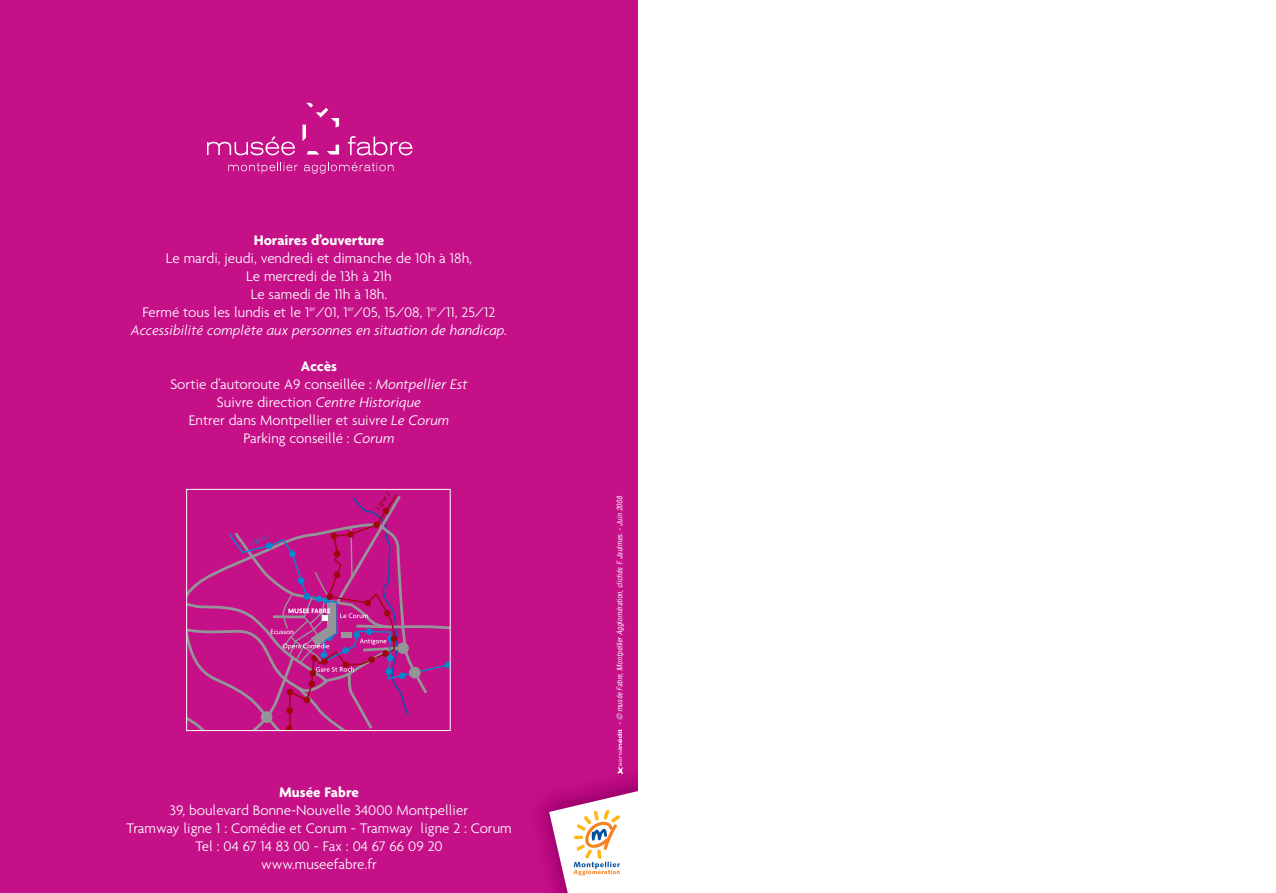
<style>
.page{position:relative;width:1276px;height:893px;background:#fff}
.page>*{position:absolute;margin:0;border:0;box-sizing:border-box;transform-origin:0 0}
.t1{font:300 15px/18px "Agenda";color:#fff;text-align:center}
.t2{font:700 15px "Agenda";color:#fff}
.t3{font:italic condensed 7.5px "Helvetica";color:#fff}
.s1{font-style:italic}
.s2{font-weight:700}
</style>
<div class="page">
<div style="left:0;top:0;width:638px;height:893px;background:#c51088"></div>
<svg style="left:549px;top:787px;width:89px;height:106px;background:#e7bdd0"></svg>
<svg style="left:302px;top:103px;width:37px;height:51px"></svg>
<svg style="left:348px;top:136px;width:64px;height:19px"></svg>
<svg style="left:228px;top:162px;width:70px;height:11px"></svg>
<svg style="left:304px;top:162px;width:89px;height:12px"></svg>
<svg style="left:207px;top:137px;width:88px;height:18px"></svg>
<svg style="left:617px;top:729px;width:6px;height:45px"></svg>
<svg style="left:188px;top:491px;width:260px;height:238px"></svg>
<div style="left:347px;top:531px;width:7px;height:7px;background:#9d070d;border-radius:50%"></div>
<div style="left:321px;top:658px;width:7px;height:7px;background:#9d070d;border-radius:50%"></div>
<div style="left:186px;top:489px;width:264px;height:242px;border:1px solid #fff"></div>
<p class="t2" style="left:254px;top:231px;width:132px">Horaires d’ouverture</p>
<p class="t1" style="left:131px;top:248px;width:378px">Le mardi, jeudi, vendredi et dimanche de 10h à 18h,<br>Le mercredi de 13h à 21h<br>Le samedi de 11h à 18h.<br>Fermé tous les lundis et le 1<sup>er</sup>/01, 1<sup>er</sup>/05, 15/08, 1<sup>er</sup>/11, 25/12<br><span class="s1">Accessibilité complète aux personnes en situation de handicap.</span></p>
<p class="t1" style="left:170px;top:356px;width:299px"><span class="s2">Accès<br></span>Sortie d’autoroute A9 conseillée : <span class="s1">Montpellier Est<br></span>Suivre direction <span class="s1">Centre Historique<br></span>Entrer dans Montpellier et suivre <span class="s1">Le Corum<br></span>Parking conseillé : <span class="s1">Corum</span></p>
<p class="t2" style="left:279px;top:783px;width:81px">Musée Fabre</p>
<p class="t1" style="left:126px;top:801px;width:387px">39, boulevard Bonne-Nouvelle 34000 Montpellier<br>Tramway ligne 1 : Comédie et Corum - Tramway ligne 2 : Corum Tel : 04 67 14 83 00 - Fax : 04 67 66 09 20<br>www.museefabre.fr</p>
<p class="t3" style="left:615px;top:725px;width:230px;rotate:-90deg">- © musée Fabre, Montpellier Agglomération, clichés F. Jaulmes. - Juin 2008</p>
</div>
